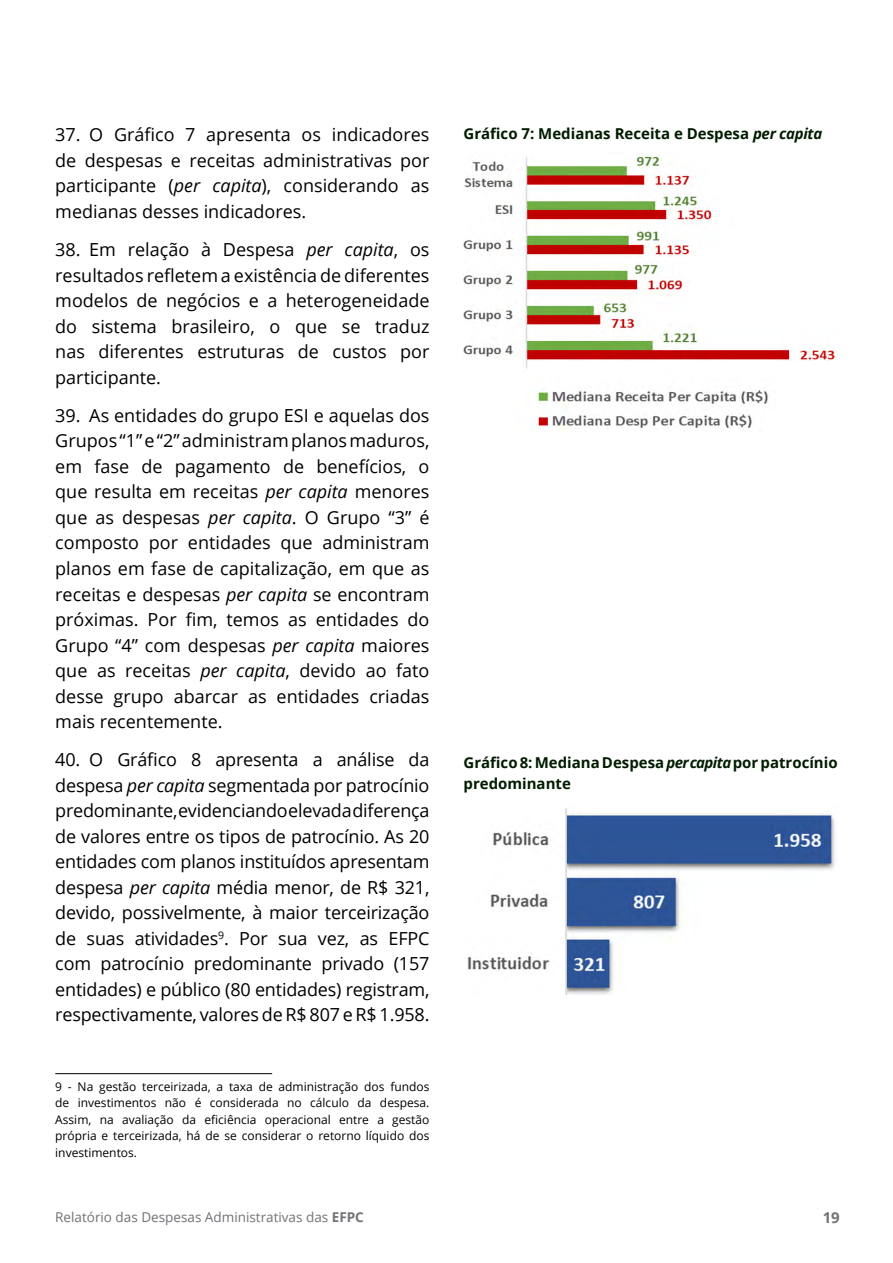
<style>
.page{position:relative;width:893px;height:1263px;background:#fff}
.page>*{position:absolute;margin:0;border:0;box-sizing:border-box;transform-origin:0 0}
.t1{font:18px/25.5px "Open Sans";color:#000;text-align:justify}
.t2{font:700 15px/21px "Open Sans";color:#001c00}
.t3{font:700 15px "Open Sans";color:#727277}
.t4{font:13.5px "Open Sans";color:#727277}
.t5{font:12px/16.5px "Open Sans";color:#000;text-align:justify}
.s1{font-style:italic}
.s2{font-weight:700}
</style>
<div class="page">
<hr style="left:55px;top:1073px;width:217px;height:1px;background:#000">
<img style="left:463px;top:155px;width:375px;height:277px">
<img style="left:467px;top:808px;width:370px;height:187px">
<p class="t1" style="left:55px;top:122px;width:376px">37. O Gráfico 7 apresenta os indicadores de despesas e receitas administrativas por participante (<span class="s1">per capita</span>), considerando as medianas desses indicadores.</p>
<p class="t1" style="left:55px;top:236px;width:376px">38. Em relação à Despesa <span class="s1">per capita</span>, os resultados refletem a existência de diferentes modelos de negócios e a heterogeneidade do sistema brasileiro, o que se traduz nas diferentes estruturas de custos por participante.</p>
<p class="t1" style="left:55px;top:402px;width:376px">39. As entidades do grupo ESI e aquelas dos Grupos “1” e “2” administram planos maduros, em fase de pagamento de benefícios, o que resulta em receitas <span class="s1">per capita</span> menores que as despesas <span class="s1">per capita</span>. O Grupo “3” é composto por entidades que administram planos em fase de capitalização, em que as receitas e despesas <span class="s1">per capita</span> se encontram próximas. Por fim, temos as entidades do Grupo “4” com despesas <span class="s1">per capita</span> maiores que as receitas <span class="s1">per capita</span>, devido ao fato desse grupo abarcar as entidades criadas mais recentemente.</p>
<p class="t1" style="left:55px;top:746px;width:376px">40. O Gráfico 8 apresenta a análise da despesa <span class="s1">per capita</span> segmentada por patrocínio predominante, evidenciando elevada diferença de valores entre os tipos de patrocínio. As 20 entidades com planos instituídos apresentam despesa <span class="s1">per capita</span> média menor, de R$ 321, devido, possivelmente, à maior terceirização de suas atividades<sup>9</sup>. Por sua vez, as EFPC com patrocínio predominante privado (157 entidades) e público (80 entidades) registram, respectivamente, valores de R$ 807 e R$ 1.958.</p>
<p class="t5" style="left:55px;top:1078px;width:376px">9 - Na gestão terceirizada, a taxa de administração dos fundos de investimentos não é considerada no cálculo da despesa.<br>Assim, na avaliação da eficiência operacional entre a gestão própria e terceirizada, há de se considerar o retorno líquido dos investimentos.</p>
<p class="t2" style="left:463px;top:123px;width:360px">Gráfico 7: Medianas Receita e Despesa <span class="s1">per capita</span></p>
<p class="t2" style="left:463px;top:752px;width:376px">Gráfico 8: Mediana Despesa <span class="s1">per capita</span> por patrocínio predominante</p>
<p class="t4" style="left:55px;top:1208px;width:310px">Relatório das Despesas Administrativas das <span class="s2">EFPC</span></p>
<p class="t3" style="left:823px;top:1207px;width:19px">19</p>
</div>
